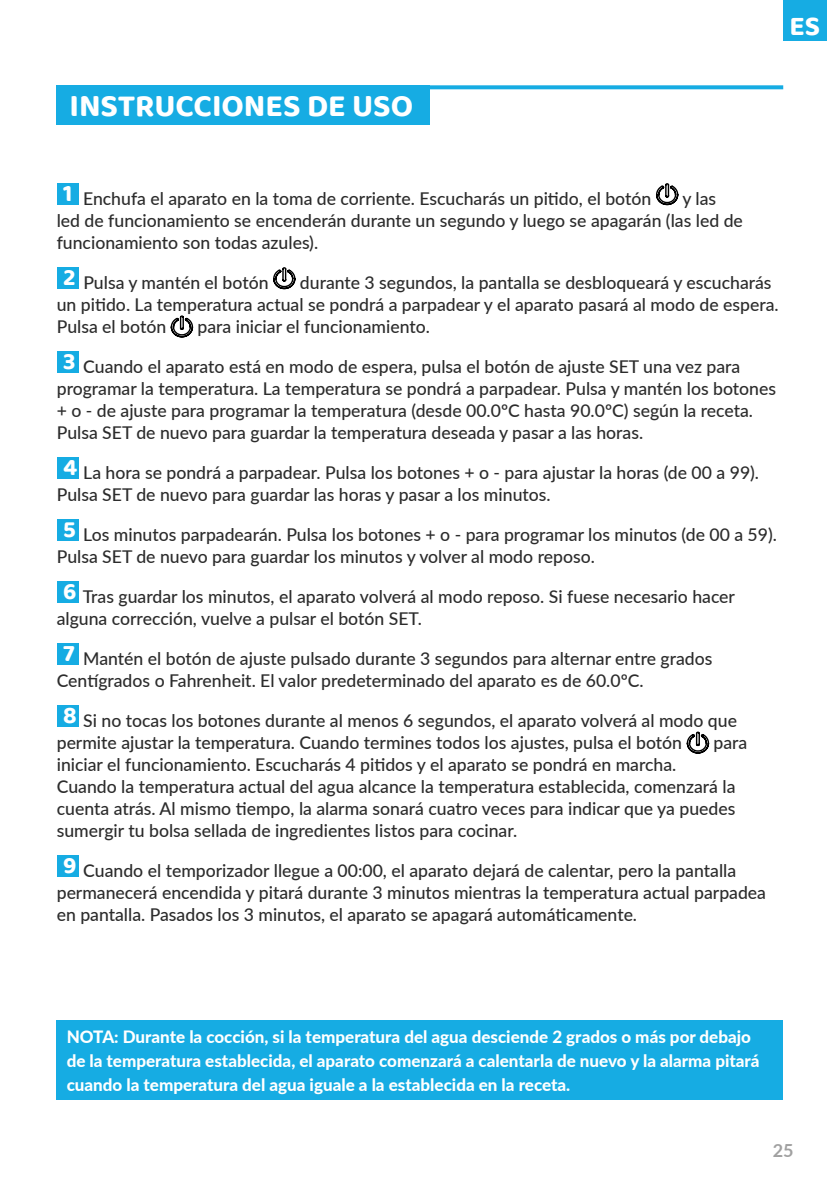
<style>
.page{position:relative;width:840px;height:1191px;background:#fff}
.page>*{position:absolute;margin:0;border:0;box-sizing:border-box;transform-origin:0 0}
.t1{font:700 32px "Baloo 2";color:#fff}
.t2{font:700 28px "Baloo 2";color:#fff}
.t3{font:700 18px "Lato";color:#a1a1a1}
.t4{font:500 17.6px/22px "Lato";color:#2c2c2c}
.t5{font:800 17px/24px "Lato";color:#fff}
</style>
<div class="page">
<div style="left:782px;top:0;width:43px;height:41px;background:#16ace3"></div>
<div style="left:57px;top:183px;width:22px;height:21px;background:#16ace3"></div>
<svg style="left:656px;top:183px;width:22px;height:23px"></svg>
<div style="left:57px;top:267px;width:22px;height:21px;background:#16ace3"></div>
<svg style="left:273px;top:267px;width:23px;height:23px"></svg>
<svg style="left:170px;top:315px;width:24px;height:23px"></svg>
<div style="left:57px;top:351px;width:22px;height:21px;background:#16ace3"></div>
<div style="left:57px;top:457px;width:22px;height:21px;background:#16ace3"></div>
<div style="left:57px;top:519px;width:22px;height:21px;background:#16ace3"></div>
<div style="left:57px;top:581px;width:22px;height:21px;background:#16ace3"></div>
<div style="left:57px;top:643px;width:22px;height:21px;background:#16ace3"></div>
<div style="left:57px;top:705px;width:22px;height:21px;background:#16ace3"></div>
<svg style="left:686px;top:731px;width:23px;height:23px"></svg>
<div style="left:57px;top:855px;width:22px;height:21px;background:#16ace3"></div>
<div style="left:57px;top:1020px;width:725px;height:79px;background:#16ace3"></div>
<div style="left:57px;top:85px;width:373px;height:40px;background:#16ace3"></div>
<hr style="left:57px;top:85px;width:725px;height:4px;background:#16ace3">
<h1 class="t1" style="left:69px;top:86px;width:345px">INSTRUCCIONES DE USO</h1>
<h2 class="t2" style="left:788px;top:9px;width:32px">ES</h2>
<p class="t4" style="left:63px;top:187px;width:589px"><sup>1</sup> Enchufa el aparato en la toma de corriente. Escucharás un pitido, el botón</p>
<p class="t4" style="left:57px;top:187px;width:687px;text-indent:625px">y las led de funcionamiento se encenderán durante un segundo y luego se apagarán (las led de funcionamiento son todas azules).</p>
<p class="t4" style="left:63px;top:271px;width:207px"><sup>2</sup> Pulsa y mantén el botón</p>
<p class="t4" style="left:57px;top:271px;width:723px;text-indent:243px">durante 3 segundos, la pantalla se desbloqueará y escucharás un pitido. La temperatura actual se pondrá a parpadear y el aparato pasará al modo de espera.<br>Pulsa el botón</p>
<p class="t4" style="left:197px;top:315px;width:234px">para iniciar el funcionamiento.</p>
<p class="t4" style="left:57px;top:355px;width:720px;text-indent:6px"><sup>3</sup> Cuando el aparato está en modo de espera, pulsa el botón de ajuste SET una vez para programar la temperatura. La temperatura se pondrá a parpadear. Pulsa y mantén los botones + o - de ajuste para programar la temperatura (desde 00.0ºC hasta 90.0ºC) según la receta.<br>Pulsa SET de nuevo para guardar la temperatura deseada y pasar a las horas.</p>
<p class="t4" style="left:57px;top:461px;width:703px;text-indent:6px"><sup>4</sup> La hora se pondrá a parpadear. Pulsa los botones + o - para ajustar la horas (de 00 a 99).<br>Pulsa SET de nuevo para guardar las horas y pasar a los minutos.</p>
<p class="t4" style="left:57px;top:523px;width:721px;text-indent:6px"><sup>5</sup> Los minutos parpadearán. Pulsa los botones + o - para programar los minutos (de 00 a 59).<br>Pulsa SET de nuevo para guardar los minutos y volver al modo reposo.</p>
<p class="t4" style="left:57px;top:585px;width:679px;text-indent:6px"><sup>6</sup> Tras guardar los minutos, el aparato volverá al modo reposo. Si fuese necesario hacer alguna corrección, vuelve a pulsar el botón SET.</p>
<p class="t4" style="left:57px;top:647px;width:656px;text-indent:6px"><sup>7</sup> Mantén el botón de ajuste pulsado durante 3 segundos para alternar entre grados<br>Centígrados o Fahrenheit. El valor predeterminado del aparato es de 60.0ºC.</p>
<p class="t4" style="left:57px;top:709px;width:681px;text-indent:6px"><sup>8</sup> Si no tocas los botones durante al menos 6 segundos, el aparato volverá al modo que permite ajustar la temperatura. Cuando termines todos los ajustes, pulsa el botón</p>
<p class="t4" style="left:713px;top:731px;width:35px">para</p>
<p class="t4" style="left:57px;top:753px;width:679px">iniciar el funcionamiento. Escucharás 4 pitidos y el aparato se pondrá en marcha.<br>Cuando la temperatura actual del agua alcance la temperatura establecida, comenzará la cuenta atrás. Al mismo tiempo, la alarma sonará cuatro veces para indicar que ya puedes sumergir tu bolsa sellada de ingredientes listos para cocinar.</p>
<p class="t4" style="left:57px;top:859px;width:710px;text-indent:6px"><sup>9</sup> Cuando el temporizador llegue a 00:00, el aparato dejará de calentar, pero la pantalla permanecerá encendida y pitará durante 3 minutos mientras la temperatura actual parpadea en pantalla. Pasados los 3 minutos, el aparato se apagará automáticamente.</p>
<p class="t5" style="left:67px;top:1024px;width:694px">NOTA: Durante la cocción, si la temperatura del agua desciende 2 grados o más por debajo de la temperatura establecida, el aparato comenzará a calentarla de nuevo y la alarma pitará cuando la temperatura del agua iguale a la establecida en la receta.</p>
<p class="t3" style="left:772px;top:1137px;width:22px">25</p>
</div>
